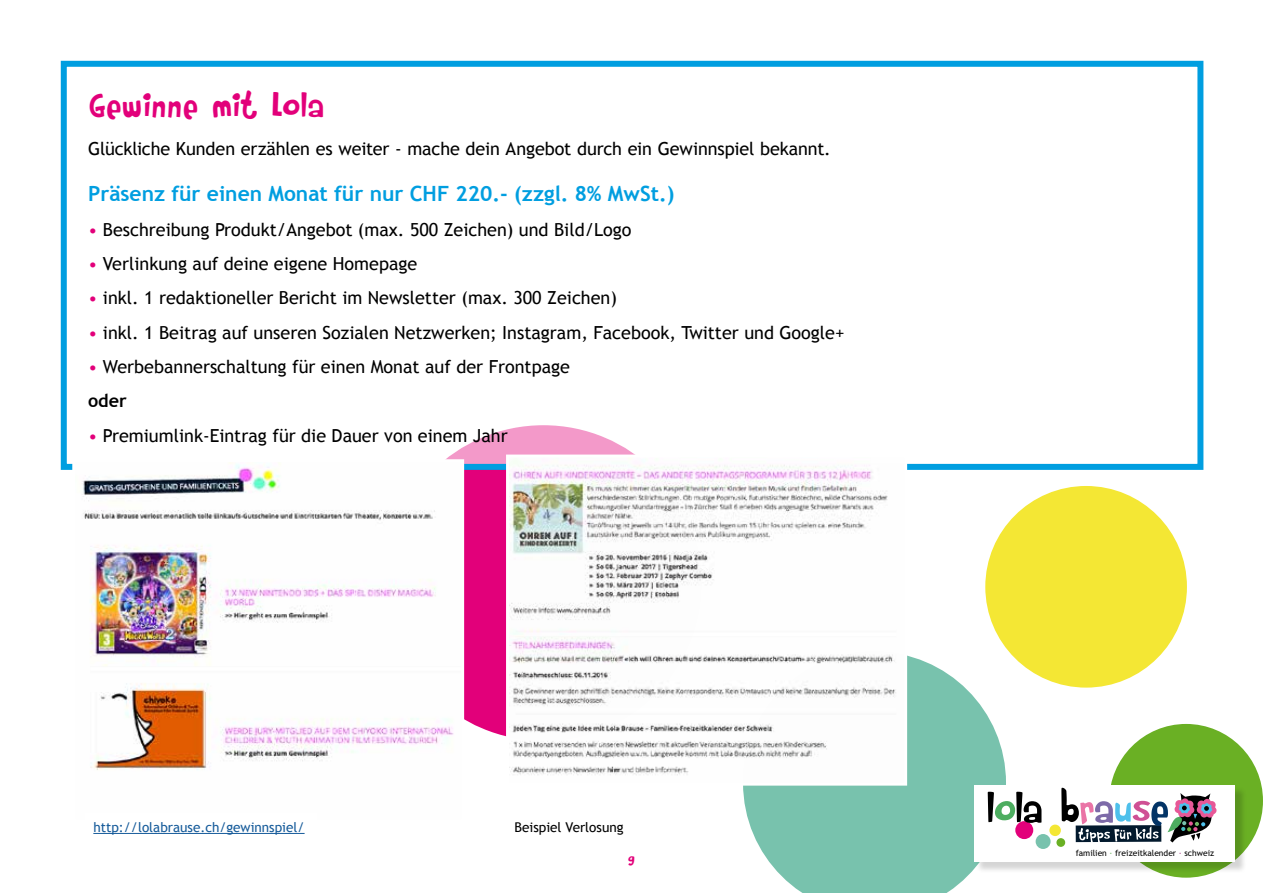
<style>
.page{position:relative;width:1263px;height:893px;background:#fff}
.page>*{position:absolute;margin:0;border:0;box-sizing:border-box;transform-origin:0 0}
.t1{font:37.5px "Rumpelstiltskin";color:#e2007a}
.t2{font:700 21px "Trebuchet MS";color:#009ee0}
.t3{font:18px/34.3px "Trebuchet MS";color:#000}
.t4{font:16.5px "Rumpelstiltskin";color:#e2007a}
.t5{font:13.5px "Trebuchet MS";color:#165b9a}
.t6{font:13.5px "Trebuchet MS";color:#000}
.t7{font:8.55px "Trebuchet MS";color:#000}
.s1{color:#e2007a}
.s2{font-weight:700}
.s3{color:#72b766}
.s4{color:#b25396}
</style>
<div class="page">
<svg style="left:743px;top:655px;width:263px;height:238px;fill:#78c2ad"></svg>
<div style="left:386px;top:425px;width:315px;height:316px;background:#e2007a;border-radius:50%"></div>
<div style="left:985px;top:486px;width:202px;height:202px;background:#f4e734;border-radius:50%"></div>
<div style="left:1109px;top:724px;width:154px;height:154px;background:#6ab024;border-radius:50%"></div>
<div style="left:64px;top:64px;width:1136px;height:403px;background:#fff"></div>
<div style="left:61px;top:61px;width:1142px;height:409px;border:6px solid #009ee0"></div>
<div style="left:976px;top:787px;width:270px;height:87px;background:#000;opacity:.17"></div>
<div style="left:974px;top:786px;width:261px;height:76px;background:#fff"></div>
<div style="left:1036px;top:834px;width:14px;height:15px;background:#78c2ad;border-radius:50%"></div>
<div style="left:1015px;top:821px;width:18px;height:18px;background:#e2007a;border-radius:50%"></div>
<div style="left:1049px;top:825px;width:12px;height:11px;background:#f4e734;border-radius:50%"></div>
<div style="left:1056px;top:838px;width:9px;height:9px;background:#6ab024;border-radius:50%"></div>
<svg style="left:988px;top:792px;width:53px;height:31px"></svg>
<svg style="left:1061px;top:788px;width:155px;height:58px"></svg>
<img style="left:76px;top:463px;width:384px;height:307px">
<div style="left:72px;top:459px;width:392px;height:363px;border:3px solid #fff"></div>
<img style="left:510px;top:460px;width:393px;height:322px">
<div style="left:506px;top:455px;width:401px;height:331px;border:3px solid #fff"></div>
<div style="left:85px;top:813px;width:232px;height:38px;background:#fff"></div>
<hr style="left:93px;top:833px;width:212px;height:1px;background:#165b9a">
<h1 class="t1" style="left:88px;top:81px;width:237px">Gewinne mit Lola</h1>
<p class="t3" style="left:88px;top:131px;width:744px">Glückliche Kunden erzählen es weiter - mache dein Angebot durch ein Gewinnspiel bekannt.</p>
<p class="t2" style="left:88px;top:181px;width:588px">Präsenz für einen Monat für nur CHF 220.- (zzgl. 8% MwSt.)</p>
<p class="t3" style="left:88px;top:212px;width:545px"><span class="s1">•</span> Beschreibung Produkt/Angebot (max. 500 Zeichen) und Bild/Logo</p>
<p class="t3" style="left:88px;top:247px;width:331px"><span class="s1">•</span> Verlinkung auf deine eigene Homepage</p>
<p class="t3" style="left:88px;top:281px;width:530px"><span class="s1">•</span> inkl. 1 redaktioneller Bericht im Newsletter (max. 300 Zeichen)</p>
<p class="t3" style="left:88px;top:315px;width:758px"><span class="s1">•</span> inkl. 1 Beitrag auf unseren Sozialen Netzwerken; Instagram, Facebook, Twitter und Google+</p>
<p class="t3" style="left:88px;top:350px;width:483px"><span class="s1">•</span> Werbebannerschaltung für einen Monat auf der Frontpage <span class="s2">oder</span></p>
<p class="t3" style="left:88px;top:418px;width:421px"><span class="s1">•</span> Premiumlink-Eintrag für die Dauer von einem Jahr</p>
<p class="t5" style="left:93px;top:819px;width:213px">http://lolabrause.ch/gewinnspiel/</p>
<p class="t6" style="left:514px;top:819px;width:110px">Beispiel Verlosung</p>
<p class="t4" style="left:628px;top:848px;width:9px">9</p>
<p class="t7" style="left:1076px;top:848px;width:140px">familien <span class="s3">·</span> freizeitkalender <span class="s4">·</span> schweiz</p>
</div>
